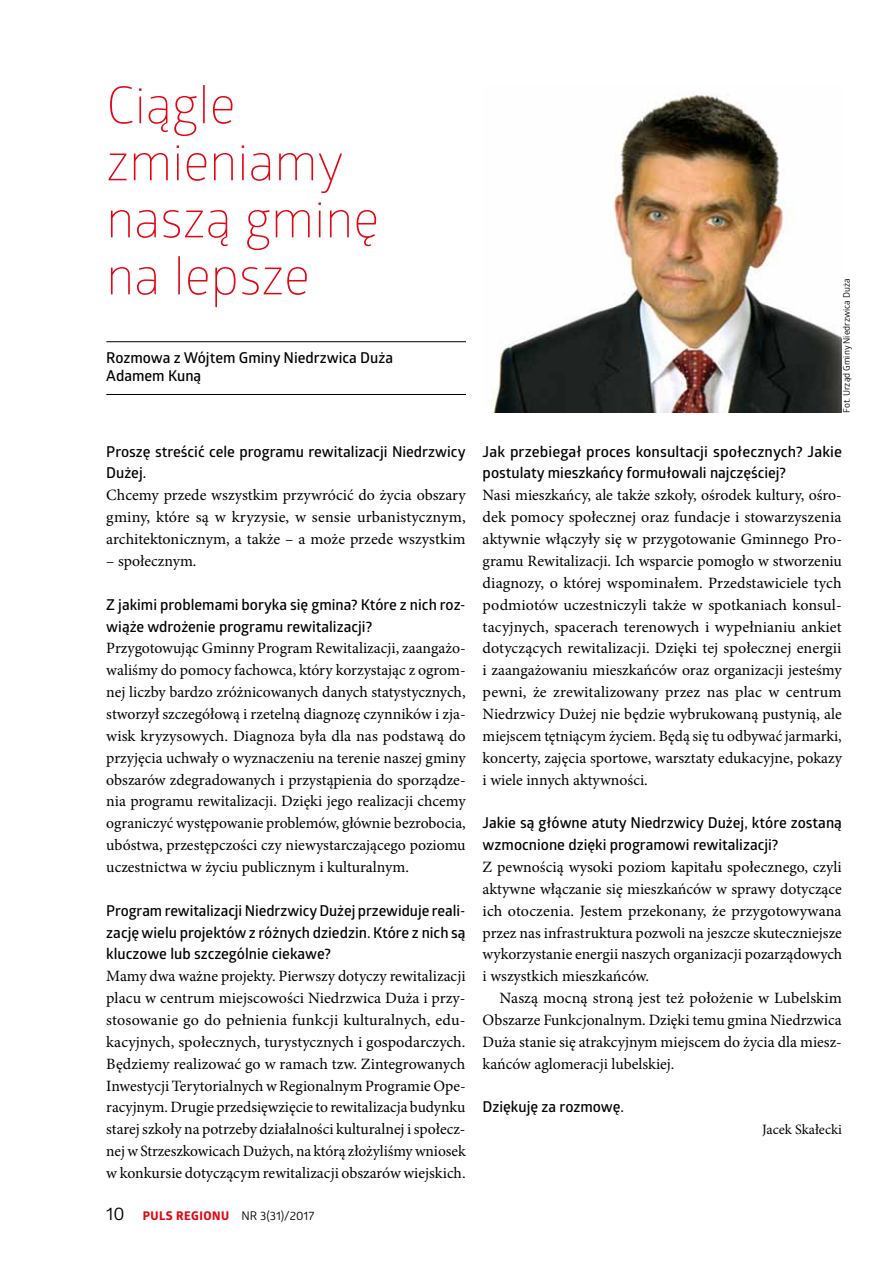
<style>
.page{position:relative;width:893px;height:1263px;background:#fff}
.page>*{position:absolute;margin:0;border:0;box-sizing:border-box;transform-origin:0 0}
.t1{font:300 51px/57px "Glober";color:#e30613}
.t2{font:15.75px/21.9px "Minion Pro";color:#000;text-align:justify}
.t3{font:600 15px/21.9px "Glober";color:#000}
.t4{font:14.25px "Minion Pro";color:#000}
.t5{font:12px "Glober";color:#000}
.t6{font:9px "Glober";color:#000}
.s1{font-size:18px}
.s2{font-family:"Globerx";font-weight:700;color:#e30613}
</style>
<div class="page">
<hr style="left:106px;top:341px;width:360px;height:1px;background:#000">
<hr style="left:106px;top:394px;width:360px;height:1px;background:#000">
<img style="left:492px;top:93px;width:350px;height:320px">
<h1 class="t1" style="left:106px;top:74px;width:274px">Ciągle zmieniamy naszą gminę na lepsze</h1>
<p class="t3" style="left:106px;top:349px;width:288px;line-height:18px">Rozmowa z Wójtem Gminy Niedrzwica Duża<br>Adamem Kuną</p>
<p class="t3" style="left:106px;top:440px;width:361px">Proszę streścić cele programu rewitalizacji Niedrzwicy<br>Dużej.</p>
<p class="t2" style="left:106px;top:484px;width:361px">Chcemy przede wszystkim przywrócić do życia obszary gminy, które są w kryzysie, w sensie urbanistycznym, architektonicznym, a także – a może przede wszystkim</p>
<p class="t2" style="left:106px;top:550px;width:92px">– społecznym.</p>
<p class="t3" style="left:106px;top:593px;width:361px">Z jakimi problemami boryka się gmina? Które z nich roz&shy;wiąże wdrożenie programu rewitalizacji?</p>
<p class="t2" style="left:106px;top:637px;width:361px">Przygotowując Gminny Program Rewitalizacji, zaangażo&shy;waliśmy do pomocy fachowca, który korzystając z ogrom&shy;nej liczby bardzo zróżnicowanych danych statystycznych, stworzył szczegółową i rzetelną diagnozę czynników i zja&shy;wisk kryzysowych. Diagnoza była dla nas podstawą do przyjęcia uchwały o wyznaczeniu na terenie naszej gminy obszarów zdegradowanych i przystąpienia do sporządze&shy;nia programu rewitalizacji. Dzięki jego realizacji chcemy ograniczyć występowanie problemów, głównie bezrobocia, ubóstwa, przestępczości czy niewystarczającego poziomu uczestnictwa w życiu publicznym i kulturalnym.</p>
<p class="t3" style="left:106px;top:899px;width:361px;text-align:justify">Program rewitalizacji Niedrzwicy Dużej przewiduje reali&shy;zację wielu projektów z różnych dziedzin. Które z nich są kluczowe lub szczególnie ciekawe?</p>
<p class="t2" style="left:106px;top:965px;width:361px">Mamy dwa ważne projekty. Pierwszy dotyczy rewitalizacji placu w centrum miejscowości Niedrzwica Duża i przy&shy;stosowanie go do pełnienia funkcji kulturalnych, edu&shy;kacyjnych, społecznych, turystycznych i gospodarczych.<br>Będziemy realizować go w ramach tzw. Zintegrowanych Inwestycji Terytorialnych w Regionalnym Programie Ope&shy;racyjnym. Drugie przedsięwzięcie to rewitalizacja budynku starej szkoły na potrzeby działalności kulturalnej i społecz&shy;nej w Strzeszkowicach Dużych, na którą złożyliśmy wniosek w konkursie dotyczącym rewitalizacji obszarów wiejskich.</p>
<p class="t5" style="left:106px;top:1208px;width:209px"><span class="s1">10</span> <span class="s2">PULS REGIONU</span> NR 3(31)/2017</p>
<p class="t6" style="left:840px;top:413px;width:136px;rotate:-90deg">Fot. Urząd Gminy Niedrzwica Duża</p>
<p class="t3" style="left:483px;top:440px;width:361px">Jak przebiegał proces konsultacji społecznych? Jakie postulaty mieszkańcy formułowali najczęściej?</p>
<p class="t2" style="left:483px;top:484px;width:361px">Nasi mieszkańcy, ale także szkoły, ośrodek kultury, ośro&shy;dek pomocy społecznej oraz fundacje i stowarzyszenia aktywnie włączyły się w przygotowanie Gminnego Pro&shy;gramu Rewitalizacji. Ich wsparcie pomogło w stworzeniu diagnozy, o której wspominałem. Przedstawiciele tych podmiotów uczestniczyli także w spotkaniach konsul&shy;tacyjnych, spacerach terenowych i wypełnianiu ankiet dotyczących rewitalizacji. Dzięki tej społecznej energii i zaangażowaniu mieszkańców oraz organizacji jesteśmy pewni, że zrewitalizowany przez nas plac w centrum Niedrzwicy Dużej nie będzie wybrukowaną pustynią, ale miejscem tętniącym życiem. Będą się tu odbywać jarmarki, koncerty, zajęcia sportowe, warsztaty edukacyjne, pokazy i wiele innych aktywności.</p>
<p class="t3" style="left:483px;top:811px;width:361px">Jakie są główne atuty Niedrzwicy Dużej, które zostaną wzmocnione dzięki programowi rewitalizacji?</p>
<p class="t2" style="left:483px;top:856px;width:361px">Z pewnością wysoki poziom kapitału społecznego, czyli aktywne włączanie się mieszkańców w sprawy dotyczące ich otoczenia. Jestem przekonany, że przygotowywana przez nas infrastruktura pozwoli na jeszcze skuteczniejsze wykorzystanie energii naszych organizacji pozarządowych i wszystkich mieszkańców.</p>
<p class="t2" style="left:483px;top:987px;width:361px;text-indent:17px">Naszą mocną stroną jest też położenie w Lubelskim Obszarze Funkcjonalnym. Dzięki temu gmina Niedrzwica Duża stanie się atrakcyjnym miejscem do życia dla miesz&shy;kańców aglomeracji lubelskiej.</p>
<p class="t3" style="left:483px;top:1096px;width:143px">Dziękuję za rozmowę.</p>
<p class="t4" style="left:762px;top:1120px;width:81px">Jacek Skałecki</p>
</div>
